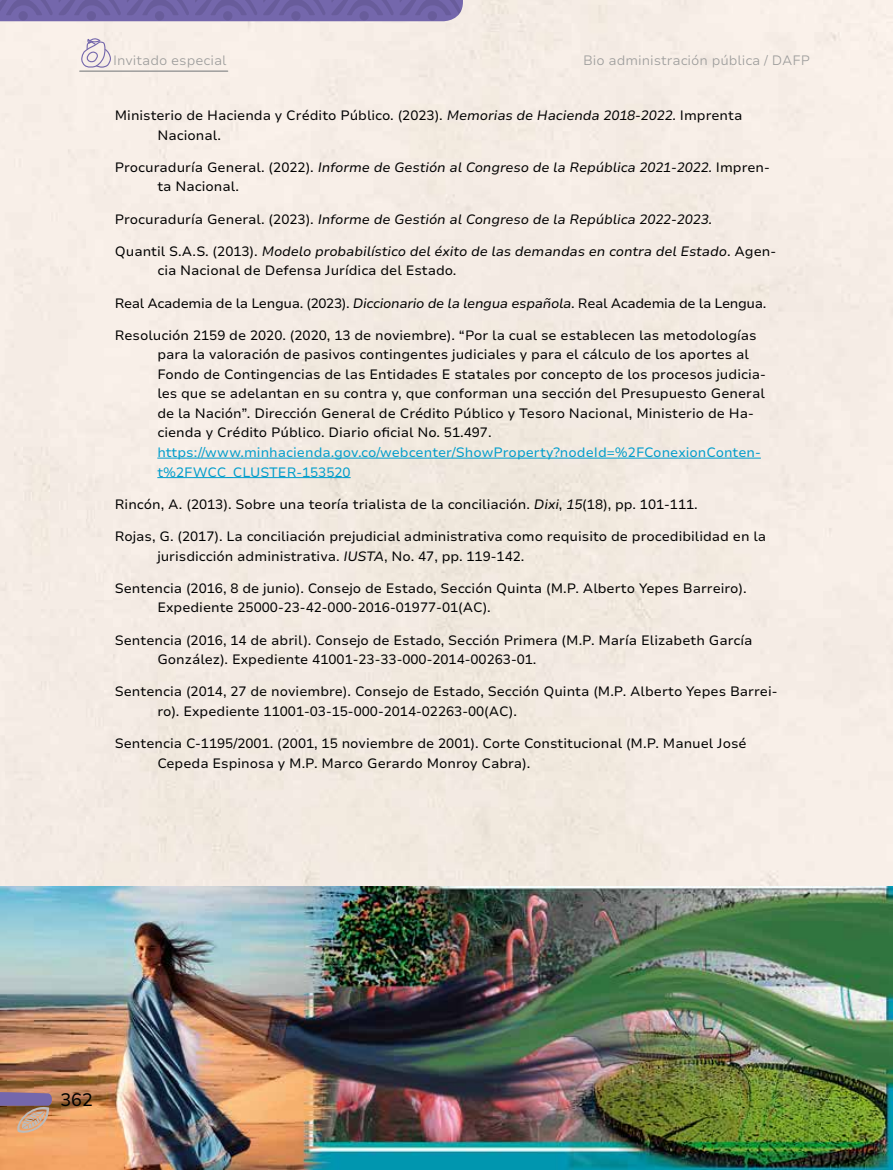
<style>
.page{position:relative;width:893px;height:1170px;background:#fff}
.page>*{position:absolute;margin:0;border:0;box-sizing:border-box;transform-origin:0 0}
.t1{font:18px "Nunito Sans 7 pt";color:#000}
.t2{font:13.5px/19.5px "Nunito Sans 7 pt";color:#000}
.t3{font:italic 13.5px/19.5px "Nunito Sans 7 pt";letter-spacing:-.01em;color:#000}
.t4{font:13.5px/19.5px "Nunito Sans 7 pt";color:#009dcc}
.t5{font:13.5px "Nunito Sans 7 pt";letter-spacing:-.025em;color:#000}
.t6{font:300 13.5px "Nunito Sans 7 pt";color:#9d9d9c}
.s1{font-style:italic}
.s2{font-style:normal}
</style>
<div class="page">
<hr style="left:157px;top:458px;width:604px;height:1px;background:#009dcc">
<hr style="left:157px;top:477px;width:194px;height:1px;background:#009dcc">
<img style="left:0;top:886px;width:893px;height:283px">
<hr style="left:80px;top:70px;width:148px;height:2px;background:#9d9d9c">
<svg style="left:0;top:1090px;width:53px;height:45px;background:#ae8479"></svg>
<svg style="left:0;top:0;width:463px;height:21px;background:#7164a6"></svg>
<svg style="left:81px;top:38px;width:30px;height:30px"></svg>
<p class="t6" style="left:113px;top:51px;width:115px">Invitado especial</p>
<p class="t6" style="left:583px;top:51px;width:229px">Bio administración pública / DAFP</p>
<p class="t2" style="left:157px;top:105px;width:587px;text-indent:-43px">Ministerio de Hacienda y Crédito Público. (2023). <span class="s1">Memorias de Hacienda 2018-2022.</span> Imprenta<br>Nacional.</p>
<p class="t3" style="left:157px;top:157px;width:614px;text-indent:-43px"><span class="s2">Procuraduría General. (2022).</span> Informe de Gestión al Congreso de la República 2021-2022. <span class="s2">Impren&shy;ta Nacional.</span></p>
<p class="t3" style="left:115px;top:209px;width:599px"><span class="s2">Procuraduría General. (2023).</span> Informe de Gestión al Congreso de la República 2022-2023.</p>
<p class="t2" style="left:157px;top:241px;width:620px;text-indent:-43px">Quantil S.A.S. (2013). <span class="s1">Modelo probabilístico del éxito de las demandas en contra del Estado</span>. Agen&shy;cia Nacional de Defensa Jurídica del Estado.</p>
<p class="t5" style="left:115px;top:293px;width:653px">Real Academia de la Lengua. (2023). <span class="s1">Diccionario de la lengua española</span>. Real Academia de la Lengua.</p>
<p class="t2" style="left:157px;top:325px;width:610px;text-indent:-43px">Resolución 2159 de 2020. (2020, 13 de noviembre). “Por la cual se establecen las metodologías para la valoración de pasivos contingentes judiciales y para el cálculo de los aportes al Fondo de Contingencias de las Entidades E statales por concepto de los procesos judicia&shy;les que se adelantan en su contra y, que conforman una sección del Presupuesto General de la Nación”. Dirección General de Crédito Público y Tesoro Nacional, Ministerio de Ha&shy;cienda y Crédito Público. Diario oficial No. 51.497.</p>
<p class="t4" style="left:157px;top:442px;width:605px">https://www.minhacienda.gov.co/webcenter/ShowProperty?nodeId=%2FConexionConten&shy;t%2FWCC_CLUSTER-153520</p>
<p class="t2" style="left:115px;top:494px;width:584px">Rincón, A. (2013). Sobre una teoría trialista de la conciliación. <span class="s1">Dixi</span>, <span class="s1">15</span>(18), pp. 101-111.</p>
<p class="t2" style="left:157px;top:526px;width:610px;text-indent:-43px">Rojas, G. (2017). La conciliación prejudicial administrativa como requisito de procedibilidad en la jurisdicción administrativa. <span class="s1">IUSTA</span>, No. 47, pp. 119-142.</p>
<p class="t2" style="left:157px;top:578px;width:591px;text-indent:-43px">Sentencia (2016, 8 de junio). Consejo de Estado, Sección Quinta (M.P. Alberto Yepes Barreiro).<br>Expediente 25000-23-42-000-2016-01977-01(AC).</p>
<p class="t2" style="left:157px;top:629px;width:597px;text-indent:-43px">Sentencia (2016, 14 de abril). Consejo de Estado, Sección Primera (M.P. María Elizabeth García<br>González). Expediente 41001-23-33-000-2014-00263-01.</p>
<p class="t2" style="left:157px;top:681px;width:622px;text-indent:-43px">Sentencia (2014, 27 de noviembre). Consejo de Estado, Sección Quinta (M.P. Alberto Yepes Barrei&shy;ro). Expediente 11001-03-15-000-2014-02263-00(AC).</p>
<p class="t2" style="left:157px;top:733px;width:591px;text-indent:-43px">Sentencia C-1195/2001. (2001, 15 noviembre de 2001). Corte Constitucional (M.P. Manuel José<br>Cepeda Espinosa y M.P. Marco Gerardo Monroy Cabra).</p>
<h1 class="t1" style="left:61px;top:1087px;width:34px">362</h1>
</div>
